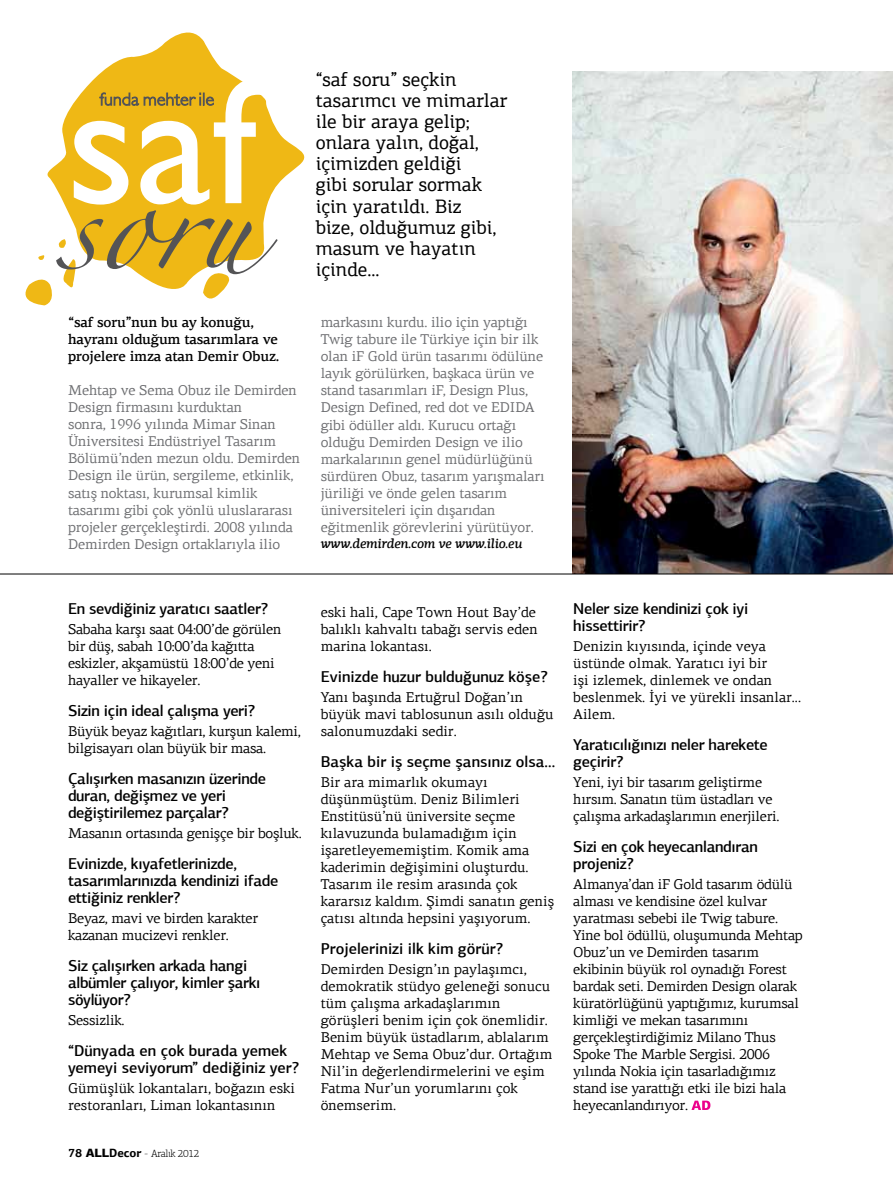
<style>
.page{position:relative;width:893px;height:1191px;background:#fff}
.page>*{position:absolute;margin:0;border:0;box-sizing:border-box;transform-origin:0 0}
.t1{font:19.5px/21px "PF Agora Slab Pro";color:#000}
.t2{font:500 15.75px/17px "PF Agora Sans Pro";letter-spacing:-.02em;color:#000}
.t3{font:500 15.75px/17px "PF Agora Sans Pro";color:#000}
.t4{font:14.25px/17px "PF Agora Serif Pro";color:#000}
.t5{font:14.25px/17px "PF Agora Serif Pro";letter-spacing:-.02em;color:#000}
.t6{font:14.25px/17px "PF Agora Serif Pro";letter-spacing:-.01em;color:#6d6e71}
.t7{font:500 14.25px/17px "PF Agora Serif Pro";letter-spacing:-.02em;color:#000}
.t8{font:italic 500 13.5px "PF Agora Slab Pro";letter-spacing:-.02em;color:#000}
.t9{font:300 10.5px "PF Agora Slab Pro";letter-spacing:-.03em;color:#000}
.s1{font-weight:700;font-size:12px}
.s2{font-family:"PF Agora Sans Pro";font-weight:900;font-size:12px}
.s3{font-family:"PF Agora Sans Pro";font-weight:700;font-size:12px}
.s4{font-weight:100;font-style:italic;font-size:12px}
</style>
<div class="page">
<img style="left:573px;top:72px;width:320px;height:501px">
<svg style="left:691px;top:1100px;width:19px;height:10px"></svg>
<svg style="left:94px;top:32px;width:211px;height:209px"></svg>
<svg style="left:25px;top:79px;width:252px;height:226px"></svg>
<hr style="left:0;top:573px;width:893px;height:1px;background:#000">
<p class="t7" style="left:68px;top:314px;width:213px">“saf soru”nun bu ay konuğu, hayranı olduğum tasarımlara ve projelere imza atan Demir Obuz.</p>
<p class="t6" style="left:68px;top:382px;width:234px">Mehtap ve Sema Obuz ile Demirden Design firmasını kurduktan<br>sonra, 1996 yılında Mimar Sinan Üniversitesi Endüstriyel Tasarım Bölümü’nden mezun oldu. Demirden Design ile ürün, sergileme, etkinlik, satış noktası, kurumsal kimlik tasarımı gibi çok yönlü uluslararası projeler gerçekleştirdi. 2008 yılında Demirden Design ortaklarıyla ilio</p>
<h1 class="t1" style="left:316px;top:69px;width:193px">“saf soru” seçkin tasarımcı ve mimarlar ile bir araya gelip; onlara yalın, doğal, içimizden geldiği<br>gibi sorular sormak için yaratıldı. Biz<br>bize, olduğumuz gibi, masum ve hayatın içinde...</h1>
<p class="t6" style="left:321px;top:314px;width:226px">markasını kurdu. ilio için yaptığı Twig tabure ile Türkiye için bir ilk olan iF Gold ürün tasarımı ödülüne layık görülürken, başkaca ürün ve stand tasarımları iF, Design Plus, Design Defined, red dot ve EDIDA gibi ödüller aldı. Kurucu ortağı olduğu Demirden Design ve ilio markalarının genel müdürlüğünü sürdüren Obuz, tasarım yarışmaları jüriliği ve önde gelen tasarım üniversiteleri için dışarıdan eğitmenlik görevlerini yürütüyor.</p>
<p class="t8" style="left:321px;top:535px;width:203px">www.demirden.com ve www.ilio.eu</p>
<p class="t2" style="left:68px;top:599px;width:202px">En sevdiğiniz yaratıcı saatler?</p>
<p class="t5" style="left:68px;top:620px;width:215px">Sabaha karşı saat 04:00’de görülen bir düş, sabah 10:00’da kağıtta eskizler, akşamüstü 18:00’de yeni hayaller ve hikayeler.</p>
<p class="t2" style="left:68px;top:701px;width:189px">Sizin için ideal çalışma yeri?</p>
<p class="t5" style="left:68px;top:722px;width:235px">Büyük beyaz kağıtları, kurşun kalemi, bilgisayarı olan büyük bir masa.</p>
<p class="t2" style="left:68px;top:769px;width:200px">Çalışırken masanızın üzerinde duran, değişmez ve yeri değiştirilemez parçalar?</p>
<p class="t5" style="left:68px;top:824px;width:235px">Masanın ortasında genişçe bir boşluk.</p>
<p class="t2" style="left:68px;top:855px;width:212px">Evinizde, kıyafetlerinizde, tasarımlarınızda kendinizi ifade ettiğiniz renkler?</p>
<p class="t5" style="left:68px;top:909px;width:192px">Beyaz, mavi ve birden karakter kazanan mucizevi renkler.</p>
<p class="t2" style="left:68px;top:957px;width:194px">Siz çalışırken arkada hangi albümler çalıyor, kimler şarkı söylüyor?</p>
<p class="t5" style="left:68px;top:1011px;width:58px">Sessizlik.</p>
<p class="t3" style="left:68px;top:1042px;width:232px">“Dünyada en çok burada yemek yemeyi seviyorum” dediğiniz yer?</p>
<p class="t4" style="left:68px;top:1079px;width:229px">Gümüşlük lokantaları, boğazın eski restoranları, Liman lokantasının</p>
<p class="t9" style="left:68px;top:1147px;width:133px"><span class="s1">78</span> <span class="s2">All</span><span class="s3">Decor</span> <span class="s4">-</span> Aralık 2012</p>
<p class="t4" style="left:321px;top:603px;width:219px;text-align:justify">eski hali, Cape Town Hout Bay’de balıklı kahvaltı tabağı servis eden marina lokantası.</p>
<p class="t3" style="left:321px;top:667px;width:229px">Evinizde huzur bulduğunuz köşe?</p>
<p class="t4" style="left:321px;top:688px;width:235px">Yanı başında Ertuğrul Doğan’ın büyük mavi tablosunun asılı olduğu salonumuzdaki sedir.</p>
<p class="t3" style="left:321px;top:752px;width:236px">Başka bir iş seçme şansınız olsa...</p>
<p class="t4" style="left:321px;top:773px;width:235px">Bir ara mimarlık okumayı düşünmüştüm. Deniz Bilimleri<br>Enstitüsü’nü üniversite seçme kılavuzunda bulamadığım için işaretleyememiştim. Komik ama kaderimin değişimini oluşturdu.<br>Tasarım ile resim arasında çok kararsız kaldım. Şimdi sanatın geniş çatısı altında hepsini yaşıyorum.</p>
<p class="t3" style="left:321px;top:940px;width:184px">Projelerinizi ilk kim görür?</p>
<p class="t4" style="left:321px;top:960px;width:233px">Demirden Design’ın paylaşımcı, demokratik stüdyo geleneği sonucu tüm çalışma arkadaşlarımın görüşleri benim için çok önemlidir.<br>Benim büyük üstadlarım, ablalarım<br>Mehtap ve Sema Obuz’dur. Ortağım<br>Nil’in değerlendirmelerini ve eşim<br>Fatma Nur’un yorumlarını çok önemserim.</p>
<p class="t2" style="left:573px;top:599px;width:177px">Neler size kendinizi çok iyi hissettirir?</p>
<p class="t4" style="left:573px;top:637px;width:229px">Denizin kıyısında, içinde veya üstünde olmak. Yaratıcı iyi bir<br>işi izlemek, dinlemek ve ondan beslenmek. İyi ve yürekli insanlar...<br>Ailem.</p>
<p class="t2" style="left:573px;top:735px;width:196px">Yaratıcılığınızı neler harekete geçirir?</p>
<p class="t5" style="left:573px;top:773px;width:208px">Yeni, iyi bir tasarım geliştirme hırsım. Sanatın tüm üstadları ve çalışma arkadaşlarımın enerjileri.</p>
<p class="t2" style="left:573px;top:838px;width:186px">Sizi en çok heyecanlandıran projeniz?</p>
<p class="t5" style="left:573px;top:875px;width:231px">Almanya’dan iF Gold tasarım ödülü alması ve kendisine özel kulvar yaratması sebebi ile Twig tabure.<br>Yine bol ödüllü, oluşumunda Mehtap<br>Obuz’un ve Demirden tasarım ekibinin büyük rol oynadığı Forest bardak seti. Demirden Design olarak küratörlüğünü yaptığımız, kurumsal kimliği ve mekan tasarımını gerçekleştirdiğimiz Milano Thus<br>Spoke The Marble Sergisi. 2006 yılında Nokia için tasarladığımız stand ise yarattığı etki ile bizi hala heyecanlandırıyor.</p>
</div>
